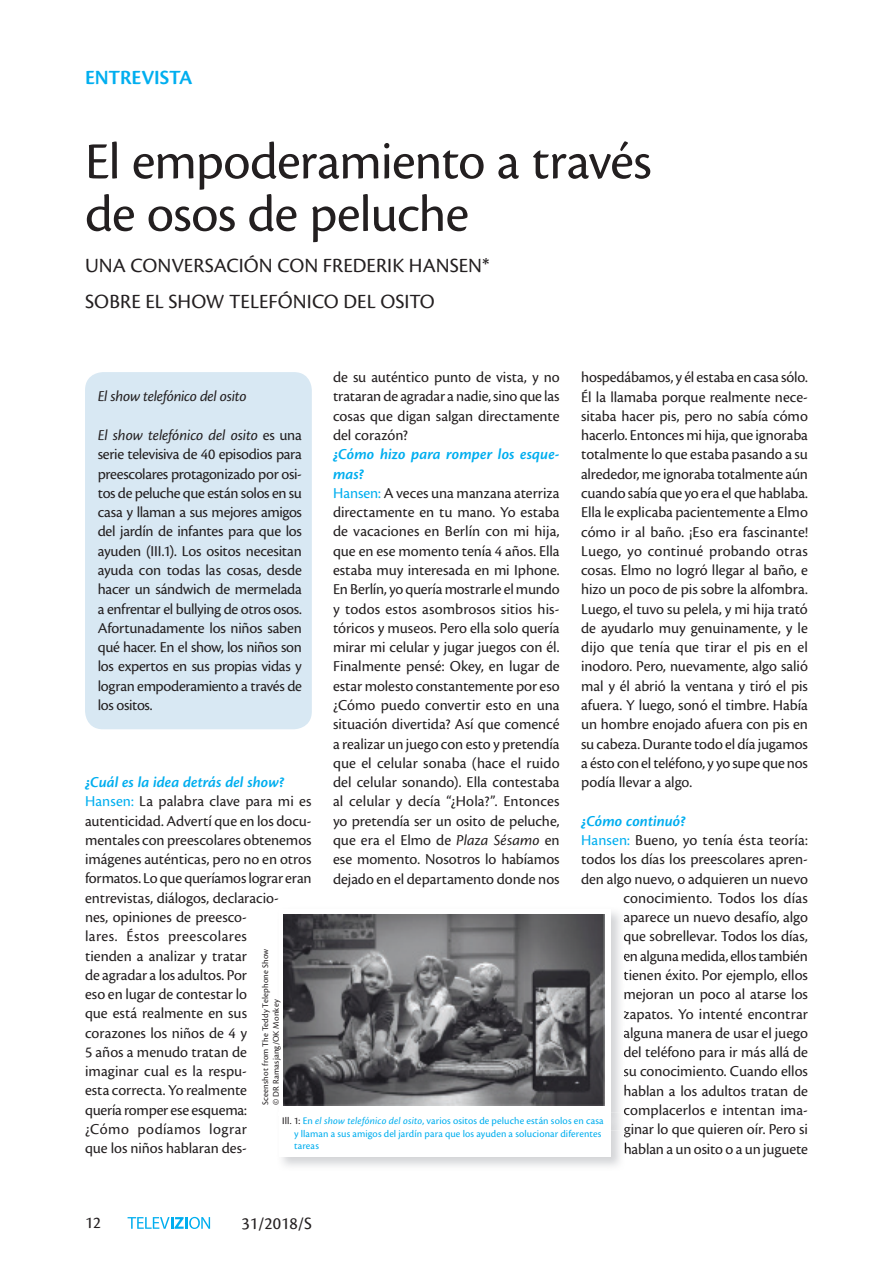
<style>
.page{position:relative;width:893px;height:1263px;background:#fff}
.page>*{position:absolute;margin:0;border:0;box-sizing:border-box;transform-origin:0 0}
.t1{font:54px/52.5px "Cronos Pro";letter-spacing:-.015em;color:#231f20}
.t2{font:21px/36px "Cronos Pro";color:#231f20}
.t3{font:600 21px "Cronos Pro";letter-spacing:-.005em;color:#00aeef}
.t4{font:18px "Cronos Pro";color:#231f20}
.t5{font:17.25px "Cronos Pro";color:#231f20}
.t6{font:15.75px/19.4px "Cronos Pro";letter-spacing:-.005em;color:#231f20;text-align:justify}
.t7{font:italic 15.75px "Cronos Pro";letter-spacing:-.02em;color:#231f20}
.t8{font:italic 600 15.75px "Cronos Pro";color:#00aeef}
.t9{font:10.5px/12.6px "Cronos Pro";letter-spacing:.01em;color:#00aeef}
.t10{font:9px/10.8px "Cronos Pro";letter-spacing:.015em;color:#231f20}
.s1{font-weight:600;font-style:italic;color:#00aeef}
.s2{color:#00aeef}
.s3{font-style:italic}
.s4{color:#231f20}
</style>
<div class="page">
<svg style="left:624px;top:915px;width:1px;height:161px"></svg>
<img style="left:283px;top:915px;width:321px;height:191px">
<svg style="left:624px;top:1108px;width:2px;height:46px"></svg>
<div style="left:85px;top:372px;width:227px;height:357px;background:#d8e8f3;border-radius:18px"></div>
<svg style="left:128px;top:1217px;width:82px;height:12px"></svg>
<h2 class="t3" style="left:85px;top:65px;width:109px">ENTREVISTA</h2>
<h1 class="t1" style="left:85px;top:135px;width:568px">El empoderamiento a través de osos de peluche</h1>
<h2 class="t2" style="left:85px;top:247px;width:406px">UNA CONVERSACIÓN CON FREDERIK HANSEN*<br>SOBRE EL SHOW TELEFÓNICO DEL OSITO</h2>
<p class="t6" style="left:333px;top:368px;width:228px">de su auténtico punto de vista, y no trataran de agradar a nadie, sino que las cosas que digan salgan directamente del corazón?</p>
<p class="t6" style="left:333px;top:445px;width:228px;text-align:left"><span class="s1">¿Cómo hizo para romper los esque&shy;mas?<br></span><span class="s2">Hansen:</span> A veces una manzana aterriza directamente en tu mano. Yo estaba de vacaciones en Berlín con mi hija, que en ese momento tenía 4 años. Ella estaba muy interesada en mi Iphone.<br>En Berlín, yo quería mostrarle el mundo y todos estos asombrosos sitios his&shy;tóricos y museos. Pero ella solo quería mirar mi celular y jugar juegos con él.<br>Finalmente pensé: Okey, en lugar de estar molesto constantemente por eso ¿Cómo puedo convertir esto en una situación divertida? Así que comencé a realizar un juego con esto y pretendía que el celular sonaba (hace el ruido del celular sonando). Ella contestaba al celular y decía “¿Hola?”. Entonces yo pretendía ser un osito de peluche, que era el Elmo de <span class="s3">Plaza Sésamo</span> en ese momento. Nosotros lo habíamos dejado en el departamento donde nos</p>
<p class="t6" style="left:581px;top:368px;width:228px">hospedábamos, y él estaba en casa sólo.<br>Él la llamaba porque realmente nece&shy;sitaba hacer pis, pero no sabía cómo hacerlo. Entonces mi hija, que ignoraba totalmente lo que estaba pasando a su alrededor, me ignoraba totalmente aún cuando sabía que yo era el que hablaba.<br>Ella le explicaba pacientemente a Elmo cómo ir al baño. ¡Eso era fascinante!<br>Luego, yo continué probando otras cosas. Elmo no logró llegar al baño, e hizo un poco de pis sobre la alfombra.<br>Luego, el tuvo su pelela, y mi hija trató de ayudarlo muy genuinamente, y le dijo que tenía que tirar el pis en el inodoro. Pero, nuevamente, algo salió mal y él abrió la ventana y tiró el pis afuera. Y luego, sonó el timbre. Había un hombre enojado afuera con pis en su cabeza. Durante todo el día jugamos a ésto con el teléfono, y yo supe que nos podía llevar a algo.</p>
<p class="t8" style="left:581px;top:812px;width:106px">¿Cómo continuó?</p>
<p class="t6" style="left:581px;top:830px;width:228px"><span class="s2">Hansen:</span> Bueno, yo tenía ésta teoría:</p>
<p class="t6" style="left:581px;top:850px;width:228px">todos los días los preescolares apren-</p>
<p class="t6" style="left:581px;top:869px;width:228px">den algo nuevo, o adquieren un nuevo</p>
<p class="t6" style="left:623px;top:888px;width:186px">conocimiento. Todos los días</p>
<p class="t6" style="left:623px;top:908px;width:186px">aparece un nuevo desafío, algo</p>
<p class="t6" style="left:623px;top:927px;width:186px">que sobrellevar. Todos los días,</p>
<p class="t6" style="left:623px;top:946px;width:186px">en alguna medida, ellos también</p>
<p class="t6" style="left:623px;top:965px;width:186px">tienen éxito. Por ejemplo, ellos</p>
<p class="t6" style="left:623px;top:985px;width:186px">mejoran un poco al atarse los</p>
<p class="t6" style="left:623px;top:1004px;width:186px">zapatos. Yo intenté encontrar</p>
<p class="t6" style="left:623px;top:1023px;width:186px">alguna manera de usar el juego</p>
<p class="t6" style="left:623px;top:1042px;width:186px">del teléfono para ir más allá de</p>
<p class="t6" style="left:623px;top:1062px;width:186px">su conocimiento. Cuando ellos</p>
<p class="t6" style="left:623px;top:1081px;width:186px">hablan a los adultos tratan de</p>
<p class="t6" style="left:623px;top:1100px;width:186px">complacerlos e intentan ima-</p>
<p class="t6" style="left:624px;top:1120px;width:186px">ginar lo que quieren oír. Pero si</p>
<p class="t6" style="left:624px;top:1139px;width:186px">hablan a un osito o a un juguete</p>
<p class="t7" style="left:98px;top:388px;width:150px">El show telefónico del osito</p>
<p class="t6" style="left:98px;top:425px;width:206px"><span class="s3">El show telefónico del osito</span> es una serie televisiva de 40 episodios para preescolares protagonizado por osi&shy;tos de peluche que están solos en su casa y llaman a sus mejores amigos del jardín de infantes para que los ayuden (III.1). Los ositos necesitan ayuda con todas las cosas, desde hacer un sándwich de mermelada a enfrentar el bullying de otros osos.<br>Afortunadamente los niños saben qué hacer. En el show, los niños son los expertos en sus propias vidas y logran empoderamiento a través de los ositos.</p>
<p class="t6" style="left:85px;top:772px;width:228px;text-align:left"><span class="s1">¿Cuál es la idea detrás del show?<br></span><span class="s2">Hansen:</span> La palabra clave para mi es autenticidad. Advertí que en los docu&shy;mentales con preescolares obtenemos imágenes auténticas, pero no en otros formatos. Lo que queríamos lograr eran entrevistas, diálogos, declaracio-<br>nes, opiniones de preesco-<br>lares. Éstos preescolares<br>tienden a analizar y tratar<br>de agradar a los adultos. Por<br>eso en lugar de contestar lo<br>que está realmente en sus corazones los niños de 4 y<br>5 años a menudo tratan de<br>imaginar cual es la respu-<br>esta correcta. Yo realmente<br>quería romper ese esquema:<br>¿Cómo podíamos lograr<br>que los niños hablaran des-</p>
<p class="t10" style="left:260px;top:1104px;width:157px;rotate:-90deg">Sceenshot from The Teddy Telephone Show © DR Ramasjang/OK Monkey</p>
<p class="t9" style="left:294px;top:1114px;width:311px;text-indent:-12px"><span class="s4">Ill. 1:</span> En <span class="s3">el show telefónico del osito</span>, varios ositos de peluche están solos en casa y llaman a sus amigos del jardín para que los ayuden a solucionar diferentes tareas</p>
<p class="t5" style="left:85px;top:1213px;width:17px">12</p>
<p class="t4" style="left:241px;top:1213px;width:72px">31/2018/S</p>
</div>
